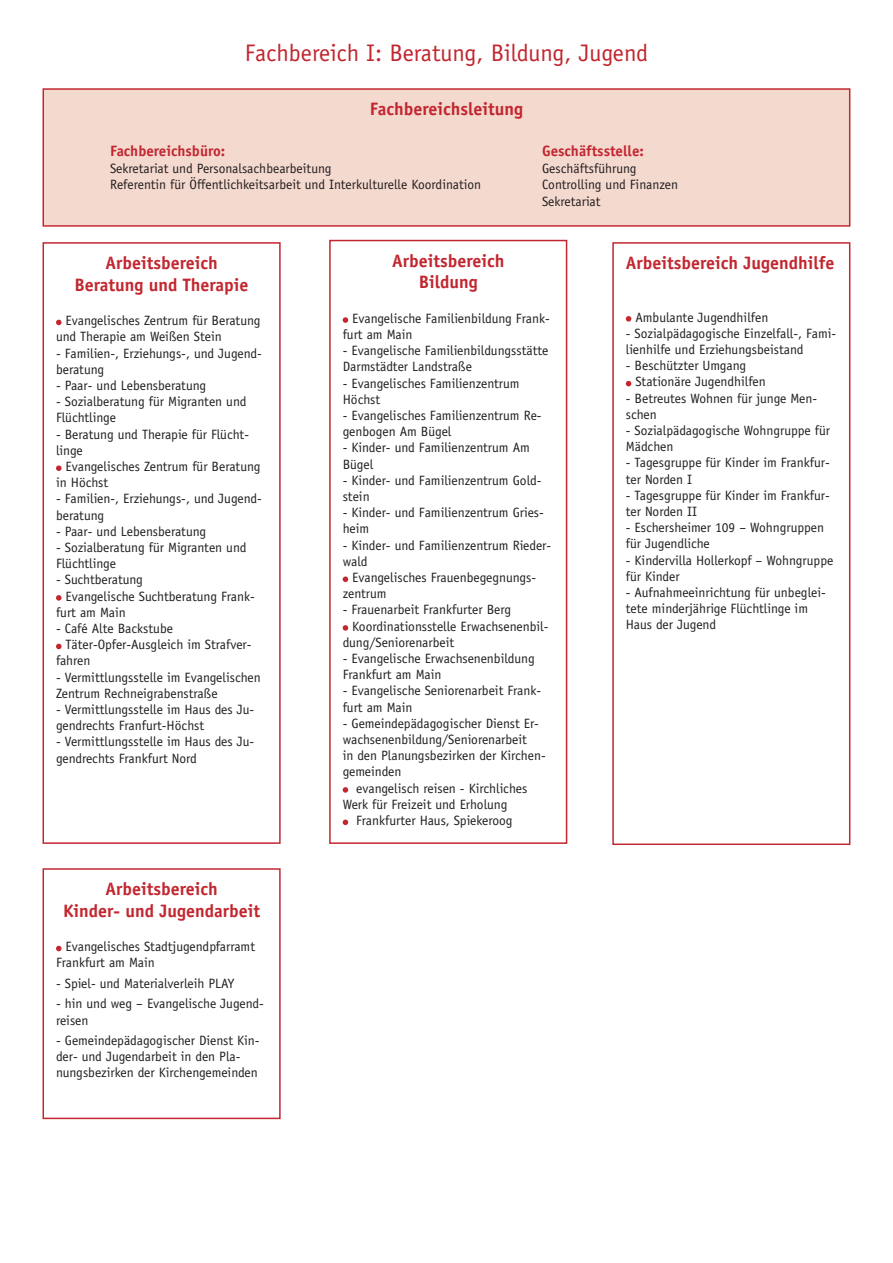
<style>
.page{position:relative;width:893px;height:1263px;background:#fff}
.page>*{position:absolute;margin:0;border:0;box-sizing:border-box;transform-origin:0 0}
.t1{font:24px "Officina Sans";color:#c22730}
.t2{font:700 18px/21.6px "Officina Sans";color:#c22730;text-align:center}
.t3{font:700 15px "Officina Sans";color:#c22730}
.t4{font:13.5px/16.2px "Officina Sans";color:#231f20}
</style>
<div class="page">
<div style="left:44px;top:90px;width:805px;height:135px;background:#f4d9cf"></div>
<div style="left:43px;top:88px;width:807px;height:139px;border:2px solid #c22730"></div>
<div style="left:43px;top:242px;width:238px;height:602px;border:2px solid #c22730"></div>
<svg style="left:56px;top:320px;width:6px;height:5px"></svg>
<svg style="left:56px;top:465px;width:6px;height:6px"></svg>
<svg style="left:56px;top:595px;width:6px;height:6px"></svg>
<svg style="left:56px;top:644px;width:6px;height:5px"></svg>
<div style="left:329px;top:240px;width:238px;height:604px;border:2px solid #c22730"></div>
<svg style="left:343px;top:317px;width:5px;height:6px"></svg>
<svg style="left:343px;top:576px;width:5px;height:6px"></svg>
<svg style="left:343px;top:625px;width:5px;height:6px"></svg>
<svg style="left:343px;top:787px;width:5px;height:6px"></svg>
<svg style="left:343px;top:819px;width:5px;height:6px"></svg>
<div style="left:612px;top:242px;width:238px;height:603px;border:2px solid #c22730"></div>
<svg style="left:626px;top:316px;width:5px;height:6px"></svg>
<svg style="left:626px;top:381px;width:5px;height:5px"></svg>
<div style="left:43px;top:868px;width:238px;height:251px;border:2px solid #c22730"></div>
<svg style="left:56px;top:946px;width:6px;height:5px"></svg>
<h1 class="t1" style="left:245px;top:38px;width:405px">Fachbereich I: Beratung, Bildung, Jugend</h1>
<h2 class="t2" style="left:370px;top:98px;width:155px">Fachbereichsleitung</h2>
<p class="t3" style="left:110px;top:142px;width:117px">Fachbereichsbüro:</p>
<p class="t3" style="left:542px;top:142px;width:103px">Geschäftsstelle:</p>
<p class="t4" style="left:110px;top:160px;width:223px">Sekretariat und Personalsachbearbeitung</p>
<p class="t4" style="left:542px;top:160px;width:96px">Geschäftsführung</p>
<p class="t4" style="left:110px;top:177px;width:373px">Referentin für Öffentlichkeitsarbeit und Interkulturelle Koordination</p>
<p class="t4" style="left:542px;top:177px;width:138px">Controlling und Finanzen<br>Sekretariat</p>
<h2 class="t2" style="left:75px;top:252px;width:175px">Arbeitsbereich<br>Beratung und Therapie</h2>
<p class="t4" style="left:56px;top:312px;width:206px;text-indent:10px">Evangelisches Zentrum für Beratung und Therapie am Weißen Stein</p>
<p class="t4" style="left:56px;top:345px;width:208px">- Familien-, Erziehungs-, und Jugend&shy;beratung</p>
<p class="t4" style="left:56px;top:377px;width:152px">- Paar- und Lebensberatung</p>
<p class="t4" style="left:56px;top:393px;width:192px">- Sozialberatung für Migranten und<br>Flüchtlinge</p>
<p class="t4" style="left:56px;top:426px;width:195px">- Beratung und Therapie für Flücht&shy;linge</p>
<p class="t4" style="left:56px;top:458px;width:206px;text-indent:10px">Evangelisches Zentrum für Beratung in Höchst</p>
<p class="t4" style="left:56px;top:491px;width:208px">- Familien-, Erziehungs-, und Jugend&shy;beratung</p>
<p class="t4" style="left:56px;top:523px;width:152px">- Paar- und Lebensberatung</p>
<p class="t4" style="left:56px;top:539px;width:192px">- Sozialberatung für Migranten und<br>Flüchtlinge</p>
<p class="t4" style="left:56px;top:572px;width:89px">- Suchtberatung</p>
<p class="t4" style="left:66px;top:588px;width:191px">Evangelische Suchtberatung Frank-</p>
<p class="t4" style="left:56px;top:604px;width:71px">furt am Main</p>
<p class="t4" style="left:56px;top:620px;width:118px">- Café Alte Backstube</p>
<p class="t4" style="left:66px;top:636px;width:188px">Täter-Opfer-Ausgleich im Strafver-</p>
<p class="t4" style="left:56px;top:653px;width:36px">fahren</p>
<p class="t4" style="left:56px;top:669px;width:206px">- Vermittlungsstelle im Evangelischen<br>Zentrum Rechneigrabenstraße</p>
<p class="t4" style="left:56px;top:701px;width:200px">- Vermittlungsstelle im Haus des Ju&shy;gendrechts Franfurt-Höchst</p>
<p class="t4" style="left:56px;top:734px;width:200px">- Vermittlungsstelle im Haus des Ju&shy;gendrechts Frankfurt Nord</p>
<h2 class="t2" style="left:63px;top:878px;width:198px">Arbeitsbereich<br>Kinder- und Jugendarbeit</h2>
<p class="t4" style="left:56px;top:938px;width:201px;text-indent:10px">Evangelisches Stadtjugendpfarramt<br>Frankfurt am Main</p>
<p class="t4" style="left:56px;top:975px;width:180px">- Spiel- und Materialverleih PLAY</p>
<p class="t4" style="left:56px;top:996px;width:210px">- hin und weg – Evangelische Jugend&shy;reisen</p>
<p class="t4" style="left:56px;top:1032px;width:205px">- Gemeindepädagogischer Dienst Kin&shy;der- und Jugendarbeit in den Pla&shy;nungsbezirken der Kirchengemeinden</p>
<h2 class="t2" style="left:392px;top:250px;width:114px">Arbeitsbereich<br>Bildung</h2>
<p class="t4" style="left:343px;top:310px;width:209px;text-indent:10px">Evangelische Familienbildung Frank&shy;furt am Main</p>
<p class="t4" style="left:343px;top:342px;width:207px">- Evangelische Familienbildungsstätte<br>Darmstädter Landstraße</p>
<p class="t4" style="left:343px;top:375px;width:179px">- Evangelisches Familienzentrum<br>Höchst</p>
<p class="t4" style="left:343px;top:407px;width:201px">- Evangelisches Familienzentrum Re&shy;genbogen Am Bügel</p>
<p class="t4" style="left:343px;top:440px;width:189px">- Kinder- und Familienzentrum Am<br>Bügel</p>
<p class="t4" style="left:343px;top:472px;width:201px">- Kinder- und Familienzentrum Gold&shy;stein</p>
<p class="t4" style="left:343px;top:504px;width:203px">- Kinder- und Familienzentrum Gries&shy;heim</p>
<p class="t4" style="left:343px;top:537px;width:210px">- Kinder- und Familienzentrum Rieder&shy;wald</p>
<p class="t4" style="left:343px;top:569px;width:195px;text-indent:10px">Evangelisches Frauenbegegnungs&shy;zentrum</p>
<p class="t4" style="left:343px;top:602px;width:170px">- Frauenarbeit Frankfurter Berg</p>
<p class="t4" style="left:352px;top:618px;width:198px">Koordinationsstelle Erwachsenenbil-</p>
<p class="t4" style="left:343px;top:634px;width:113px">dung/Seniorenarbeit</p>
<p class="t4" style="left:343px;top:650px;width:194px">- Evangelische Erwachsenenbildung<br>Frankfurt am Main</p>
<p class="t4" style="left:343px;top:683px;width:200px">- Evangelische Seniorenarbeit Frank&shy;furt am Main</p>
<p class="t4" style="left:343px;top:715px;width:205px">- Gemeindepädagogischer Dienst Er&shy;wachsenenbildung/Seniorenarbeit<br>in den Planungsbezirken der Kirchen&shy;gemeinden</p>
<p class="t4" style="left:343px;top:780px;width:186px;text-indent:14px">evangelisch reisen - Kirchliches<br>Werk für Freizeit und Erholung</p>
<p class="t4" style="left:356px;top:812px;width:158px">Frankfurter Haus, Spiekeroog</p>
<h2 class="t2" style="left:626px;top:252px;width:210px">Arbeitsbereich Jugendhilfe</h2>
<p class="t4" style="left:635px;top:309px;width:135px">Ambulante Jugendhilfen</p>
<p class="t4" style="left:626px;top:325px;width:212px">- Sozialpädagogische Einzelfall-, Fami&shy;lienhilfe und Erziehungsbeistand</p>
<p class="t4" style="left:635px;top:357px;width:132px;text-indent:-10px">- Beschützter Umgang<br>Stationäre Jugendhilfen</p>
<p class="t4" style="left:626px;top:390px;width:193px">- Betreutes Wohnen für junge Men&shy;schen</p>
<p class="t4" style="left:626px;top:422px;width:206px">- Sozialpädagogische Wohngruppe für<br>Mädchen</p>
<p class="t4" style="left:626px;top:455px;width:206px">- Tagesgruppe für Kinder im Frankfur&shy;ter Norden I</p>
<p class="t4" style="left:626px;top:487px;width:206px">- Tagesgruppe für Kinder im Frankfur&shy;ter Norden II</p>
<p class="t4" style="left:626px;top:519px;width:200px">- Eschersheimer 109 – Wohngruppen für Jugendliche</p>
<p class="t4" style="left:626px;top:552px;width:209px">- Kindervilla Hollerkopf – Wohngruppe für Kinder</p>
<p class="t4" style="left:626px;top:584px;width:202px">- Aufnahmeeinrichtung für unbeglei&shy;tete minderjährige Flüchtlinge im<br>Haus der Jugend</p>
</div>
